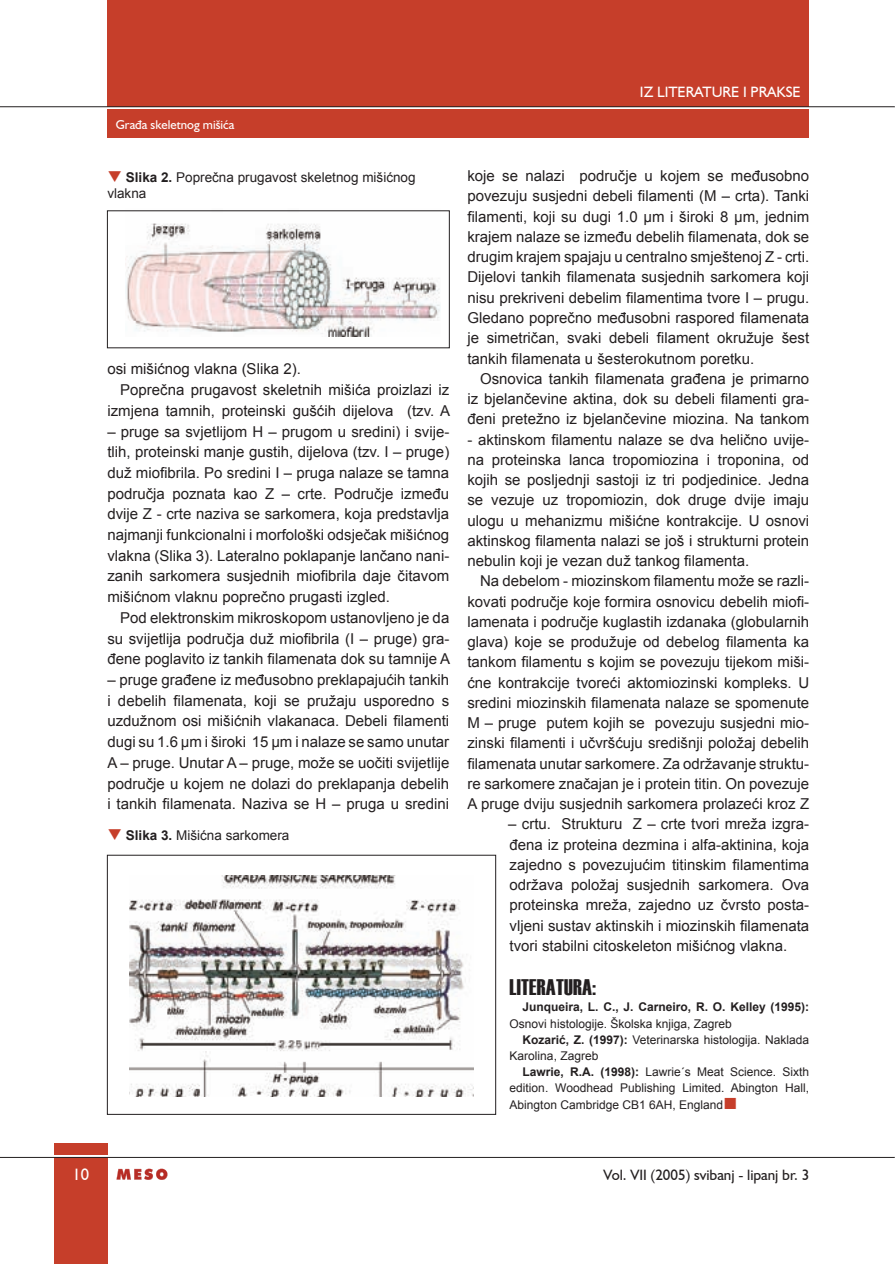
<style>
.page{position:relative;width:895px;height:1264px;background:#fff}
.page>*{position:absolute;margin:0;border:0;box-sizing:border-box;transform-origin:0 0}
.t1{font:22.5px "Haettenschweiler";letter-spacing:.01em;color:#231f20}
.t2{font:16.5px "Humanist 521 BT";color:#fff}
.t3{font:15px/20.2px "Arial";color:#231f20;text-align:justify}
.t4{font:15px "Humanist 521 BT";color:#231f20}
.t5{font:15px "Humanist 521 BT";color:#fff}
.t6{font:13.5px/16.2px "Arial";color:#231f20}
.t7{font:12.75px "Humanist 521 BT";color:#fff}
.t8{font:12px "Arial";color:#231f20}
.t9{font:700 12px "Arial";color:#231f20}
.s1{color:#c63e2a}
.s2{font-weight:700}
.s3{font-size:24px;color:#c63e2a}
</style>
<div class="page">
<svg style="left:116px;top:1168px;width:51px;height:12px"></svg>
<div style="left:54px;top:1157px;width:53px;height:107px;background:#c63e2a"></div>
<hr style="left:0;top:1157px;width:894px;height:1px;background:#231f20">
<div style="left:54px;top:1143px;width:53px;height:11px;background:#c63e2a"></div>
<div style="left:107px;top:0;width:702px;height:107px;background:#c63e2a"></div>
<div style="left:107px;top:110px;width:702px;height:28px;background:#c63e2a"></div>
<img style="left:125px;top:210px;width:315px;height:127px">
<img style="left:129px;top:876px;width:344px;height:220px">
<div style="left:107px;top:855px;width:389px;height:259px;border:1px solid #231f20"></div>
<hr style="left:0;top:106px;width:894px;height:1px;background:#231f20">
<p class="t7" style="left:116px;top:117px;width:120px">Građa skeletnog mišića</p>
<p class="t6" style="left:107px;top:169px;width:310px"><span class="s1">❑</span> <span class="s2">Slika 2.</span> Poprečna prugavost skeletnog mišićnog vlakna</p>
<p class="t3" style="left:107px;top:359px;width:195px">osi mišićnog vlakna (Slika 2).</p>
<p class="t3" style="left:120px;top:380px;width:331px">Poprečna prugavost skeletnih mišića proizlazi iz</p>
<p class="t3" style="left:107px;top:400px;width:344px">izmjena tamnih, proteinski gušćih dijelova (tzv. A</p>
<p class="t3" style="left:107px;top:421px;width:343px;line-height:20.7px">– pruge sa svjetlijom H – prugom u sredini) i svije&shy;tlih, proteinski manje gustih, dijelova (tzv. I – pruge) duž miofibrila. Po sredini I – pruga nalaze se tamna područja poznata kao Z – crte. Područje između dvije Z - crte naziva se sarkomera, koja predstavlja najmanji funkcionalni i morfološki odsječak mišićnog vlakna (Slika 3). Lateralno poklapanje lančano nani&shy;zanih sarkomera susjednih miofibrila daje čitavom mišićnom vlaknu poprečno prugasti izgled.</p>
<p class="t3" style="left:107px;top:607px;width:344px;line-height:20.7px;text-indent:13px">Pod elektronskim mikroskopom ustanovljeno je da su svijetlija područja duž miofibrila (I – pruge) gra&shy;đene poglavito iz tankih filamenata dok su tamnije A</p>
<p class="t3" style="left:107px;top:669px;width:343px;line-height:20.7px">– pruge građene iz međusobno preklapajućih tankih i debelih filamenata, koji se pružaju usporedno s uzdužnom osi mišićnih vlakanaca. Debeli filamenti dugi su 1.6 μm i široki 15 μm i nalaze se samo unutar A – pruge. Unutar A – pruge, može se uočiti svijetlije područje u kojem ne dolazi do preklapanja debelih i tankih filamenata. Naziva se H – pruga u sredini</p>
<p class="t6" style="left:107px;top:827px;width:183px"><span class="s1">❑</span> <span class="s2">Slika 3.</span> Mišićna sarkomera</p>
<p class="t5" style="left:640px;top:83px;width:162px">IZ LITERATURE I PRAKSE</p>
<p class="t3" style="left:467px;top:166px;width:343px">koje se nalazi područje u kojem se međusobno povezuju susjedni debeli filamenti (M – crta). Tanki filamenti, koji su dugi 1.0 μm i široki 8 μm, jednim krajem nalaze se između debelih filamenata, dok se drugim krajem spajaju u centralno smještenoj Z - crti.<br>Dijelovi tankih filamenata susjednih sarkomera koji nisu prekriveni debelim filamentima tvore I – prugu.<br>Gledano poprečno međusobni raspored filamenata je simetričan, svaki debeli filament okružuje šest tankih filamenata u šesterokutnom poretku.</p>
<p class="t3" style="left:467px;top:368px;width:343px;text-indent:13px">Osnovica tankih filamenata građena je primarno iz bjelančevine aktina, dok su debeli filamenti gra&shy;đeni pretežno iz bjelančevine miozina. Na tankom</p>
<p class="t3" style="left:467px;top:429px;width:343px">- aktinskom filamentu nalaze se dva helično uvije&shy;na proteinska lanca tropomiozina i troponina, od kojih se posljednji sastoji iz tri podjedinice. Jedna se vezuje uz tropomiozin, dok druge dvije imaju ulogu u mehanizmu mišićne kontrakcije. U osnovi aktinskog filamenta nalazi se još i strukturni protein nebulin koji je vezan duž tankog filamenta.</p>
<p class="t3" style="left:467px;top:571px;width:343px;text-indent:13px">Na debelom - miozinskom filamentu može se razli&shy;kovati područje koje formira osnovicu debelih miofi&shy;lamenata i područje kuglastih izdanaka (globularnih glava) koje se produžuje od debelog filamenta ka tankom filamentu s kojim se povezuju tijekom miši&shy;ćne kontrakcije tvoreći aktomiozinski kompleks. U sredini miozinskih filamenata nalaze se spomenute M – pruge putem kojih se povezuju susjedni mio&shy;zinski filamenti i učvršćuju središnji položaj debelih filamenata unutar sarkomere. Za održavanje struktu&shy;re sarkomere značajan je i protein titin. On povezuje A pruge dviju susjednih sarkomera prolazeći kroz Z</p>
<p class="t3" style="left:508px;top:814px;width:302px">– crtu. Strukturu Z – crte tvori mreža izgra&shy;đena iz proteina dezmina i alfa-aktinina, koja zajedno s povezujućim titinskim filamentima održava položaj susjednih sarkomera. Ova proteinska mreža, zajedno uz čvrsto posta&shy;vljeni sustav aktinskih i miozinskih filamenata tvori stabilni citoskeleton mišićnog vlakna.</p>
<h1 class="t1" style="left:509px;top:972px;width:88px">LITERATURA:</h1>
<p class="t9" style="left:522px;top:999px;width:288px">Junqueira, L. C., J. Carneiro, R. O. Kelley (1995):</p>
<p class="t8" style="left:509px;top:1015px;width:224px">Osnovi histologije. Školska knjiga, Zagreb</p>
<p class="t8" style="left:522px;top:1031px;width:288px"><span class="s2">Kozarić, Z. (1997):</span> Veterinarska histologija. Naklada</p>
<p class="t8" style="left:509px;top:1048px;width:90px">Karolina, Zagreb</p>
<p class="t8" style="left:522px;top:1064px;width:288px"><span class="s2">Lawrie, R.A. (1998):</span> Lawrie´s Meat Science. Sixth</p>
<p class="t8" style="left:509px;top:1080px;width:301px">edition. Woodhead Publishing Limited. Abington Hall,</p>
<p class="t8" style="left:509px;top:1097px;width:229px">Abington Cambridge CB1 6AH, England<span class="s3">■</span></p>
<p class="t2" style="left:72px;top:1164px;width:18px">10</p>
<p class="t4" style="left:603px;top:1165px;width:207px">Vol. VII (2005) svibanj - lipanj br. 3</p>
</div>
